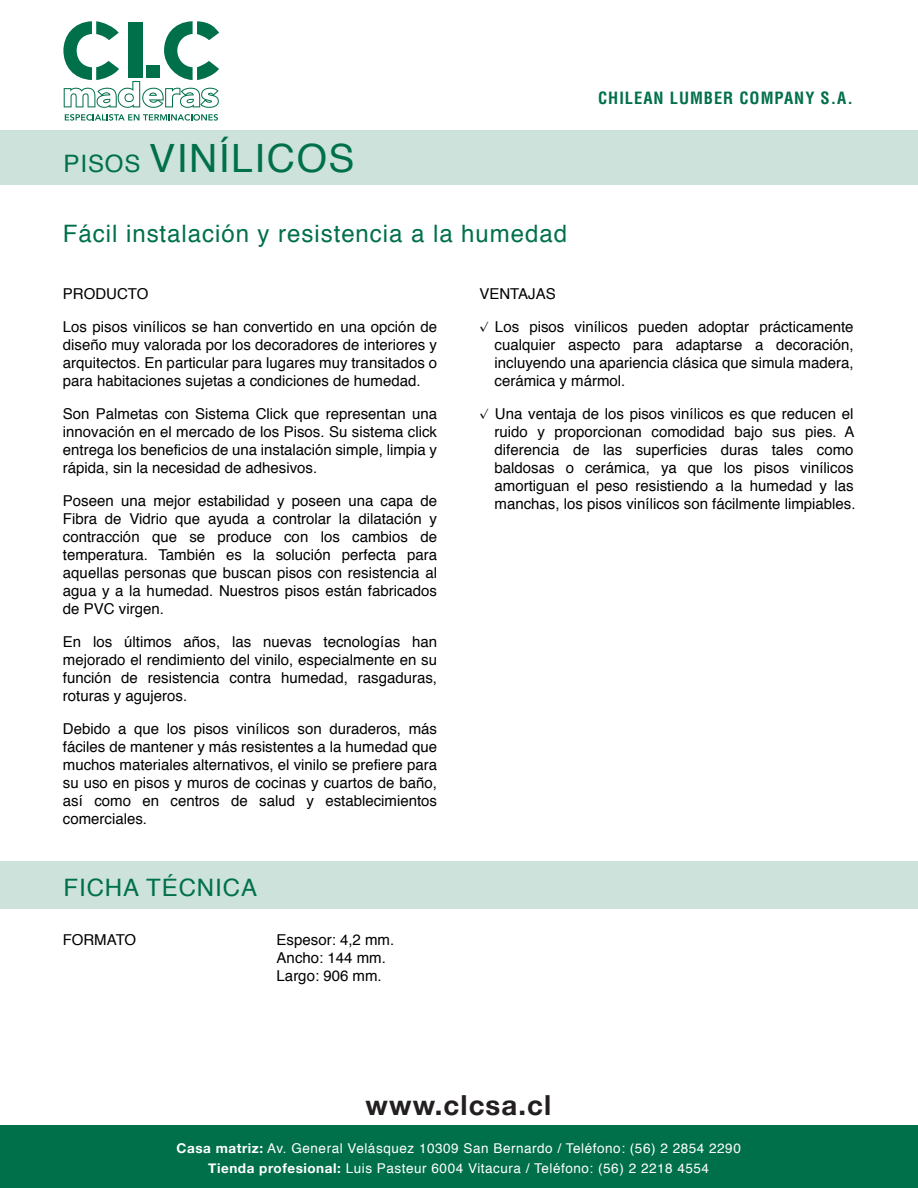
<style>
.page{position:relative;width:918px;height:1188px;background:#fff}
.page>*{position:absolute;margin:0;border:0;box-sizing:border-box;transform-origin:0 0}
.t1{font:39px "Helvetica";letter-spacing:.04em;color:#00704a}
.t2{font:700 27.6px "Helvetica Neue";letter-spacing:.04em;color:#231f20}
.t3{font:24px "Helvetica";letter-spacing:.04em;color:#00704a}
.t4{font:700 condensed 16.5px "Helvetica";letter-spacing:.06em;color:#00704a}
.t5{font:15px/18px "Helvetica";color:#000;text-align:justify}
.t6{font:13.5px/19.5px "Helvetica";letter-spacing:.04em;color:#fff;text-align:center}
.s1{font-size:24px}
.s2{font-family:"Helvetica Neue";font-weight:700}
</style>
<div class="page">
<div style="left:0;top:1125px;width:918px;height:63px;background:#00704a"></div>
<div style="left:0;top:862px;width:918px;height:47px;background:#cce2db"></div>
<div style="left:0;top:130px;width:918px;height:55px;background:#cce2db"></div>
<svg style="left:63px;top:21px;width:156px;height:87px"></svg>
<svg style="left:65px;top:114px;width:153px;height:7px"></svg>
<h1 class="t1" style="left:63px;top:128px;width:293px"><span class="s1">PISOS</span> VINÍLICOS</h1>
<h3 class="t3" style="left:63px;top:216px;width:506px">Fácil instalación y resistencia a la humedad</h3>
<p class="t4" style="left:598px;top:88px;width:256px">CHILEAN LUMBER COMPANY S.A.</p>
<p class="t5" style="left:63px;top:285px;width:87px">PRODUCTO</p>
<p class="t5" style="left:63px;top:318px;width:376px">Los pisos vinílicos se han convertido en una opción de diseño muy valorada por los decoradores de interiores y arquitectos. En particular para lugares muy transitados o para habitaciones sujetas a condiciones de humedad.</p>
<p class="t5" style="left:63px;top:405px;width:376px">Son Palmetas con Sistema Click que representan una innovación en el mercado de los Pisos. Su sistema click entrega los beneficios de una instalación simple, limpia y rápida, sin la necesidad de adhesivos.</p>
<p class="t5" style="left:63px;top:492px;width:376px">Poseen una mejor estabilidad y poseen una capa de Fibra de Vidrio que ayuda a controlar la dilatación y contracción que se produce con los cambios de temperatura. También es la solución perfecta para aquellas personas que buscan pisos con resistencia al agua y a la humedad. Nuestros pisos están fabricados de PVC virgen.</p>
<p class="t5" style="left:63px;top:633px;width:376px">En los últimos años, las nuevas tecnologías han mejorado el rendimiento del vinilo, especialmente en su función de resistencia contra humedad, rasgaduras, roturas y agujeros.</p>
<p class="t5" style="left:63px;top:720px;width:376px">Debido a que los pisos vinílicos son duraderos, más fáciles de mantener y más resistentes a la humedad que muchos materiales alternativos, el vinilo se prefiere para su uso en pisos y muros de cocinas y cuartos de baño, así como en centros de salud y establecimientos comerciales.</p>
<h3 class="t3" style="left:63px;top:869px;width:195px">FICHA TÉCNICA</h3>
<p class="t5" style="left:63px;top:931px;width:75px">FORMATO</p>
<p class="t5" style="left:277px;top:931px;width:119px;text-align:left">Espesor: 4,2 mm.<br>Ancho: 144 mm.<br>Largo: 906 mm.</p>
<p class="t5" style="left:479px;top:285px;width:78px">VENTAJAS</p>
<p class="t5" style="left:495px;top:318px;width:360px;text-indent:-15px">⎷ Los pisos vinílicos pueden adoptar prácticamente cualquier aspecto para adaptarse a decoración, incluyendo una apariencia clásica que simula madera, cerámica y mármol.</p>
<p class="t5" style="left:495px;top:405px;width:362px;text-align:left;text-indent:-15px">⎷ Una ventaja de los pisos vinílicos es que reducen el ruido y proporcionan comodidad bajo sus pies. A diferencia de las superficies duras tales como baldosas o cerámica, ya que los pisos vinílicos amortiguan el peso resistiendo a la humedad y las manchas, los pisos vinílicos son fácilmente limpiables.</p>
<h2 class="t2" style="left:366px;top:1080px;width:187px">www.clcsa.cl</h2>
<p class="t6" style="left:177px;top:1139px;width:566px"><span class="s2">Casa matriz:</span> Av. General Velásquez 10309 San Bernardo / Teléfono: (56) 2 2854 2290<br><span class="s2">Tienda profesional:</span> Luis Pasteur 6004 Vitacura / Teléfono: (56) 2 2218 4554</p>
</div>
